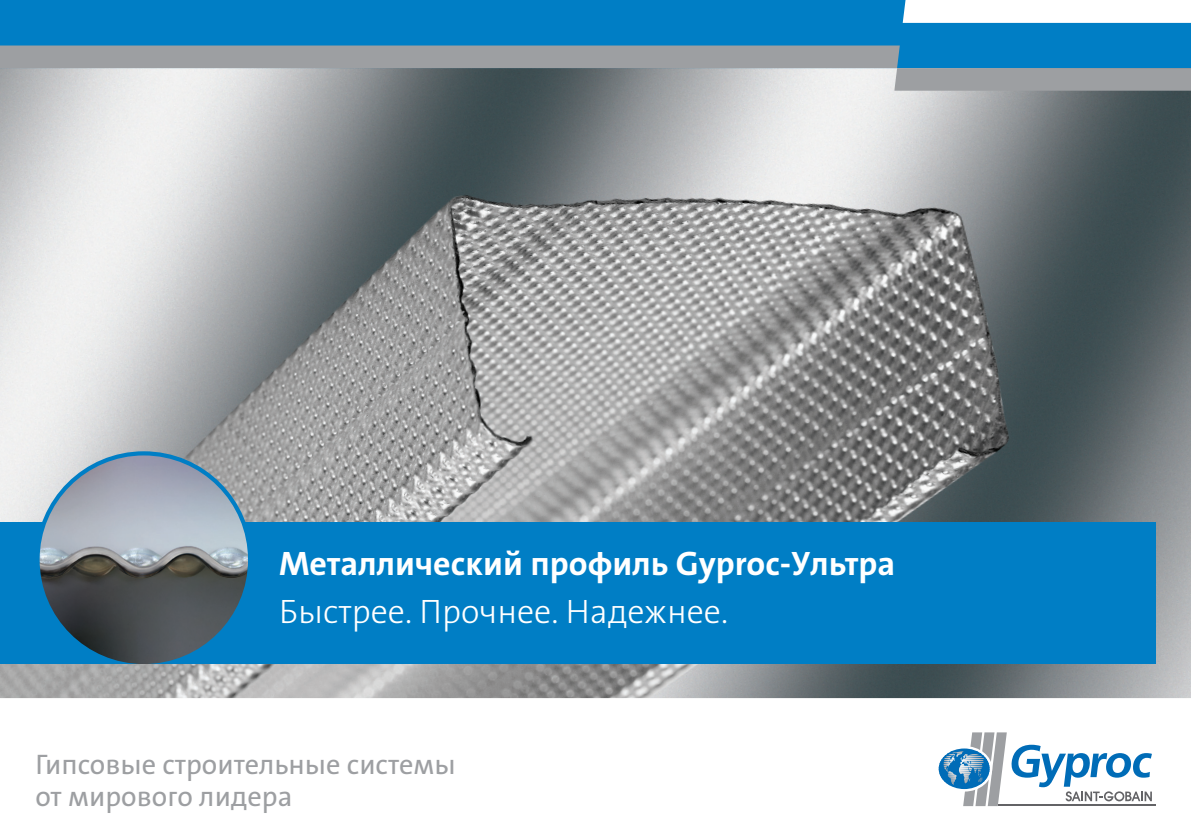
<style>
.page{position:relative;width:1191px;height:840px;background:#fff}
.page>*{position:absolute;margin:0;border:0;box-sizing:border-box;transform-origin:0 0}
.t1{font:700 34px "The Sans B Cyr W7";color:#fff}
.t2{font:300 34px "The Sans B Cyr W3";color:#fff}
.t3{font:28.4px/31.2px "The Sans B Cyr W5 Plain";color:#9d9fa2}
</style>
<div class="page">
<img style="left:0;top:91px;width:1191px;height:606px">
<svg style="left:0;top:0;width:1191px;height:45px;background:#1f8dcc"></svg>
<svg style="left:0;top:45px;width:1191px;height:46px;background:#8da0ac"></svg>
<div style="left:0;top:522px;width:1155px;height:141px;background:#007ec5"></div>
<hr style="left:997px;top:804px;width:158px;height:1px;background:#636366">
<svg style="left:938px;top:732px;width:214px;height:73px"></svg>
<svg style="left:31px;top:447px;width:225px;height:120px;background:#95b1c2"></svg>
<img style="left:40px;top:455px;width:208px;height:208px;border-radius:104px">
<p class="t1" style="left:279px;top:545px;width:618px">Металлический профиль Gyproc-Ультра</p>
<p class="t2" style="left:279px;top:593px;width:450px">Быстрее. Прочнее. Надежнее.</p>
<p class="t3" style="left:35px;top:749px;width:422px">Гипсовые строительные системы от мирового лидера</p>
</div>
